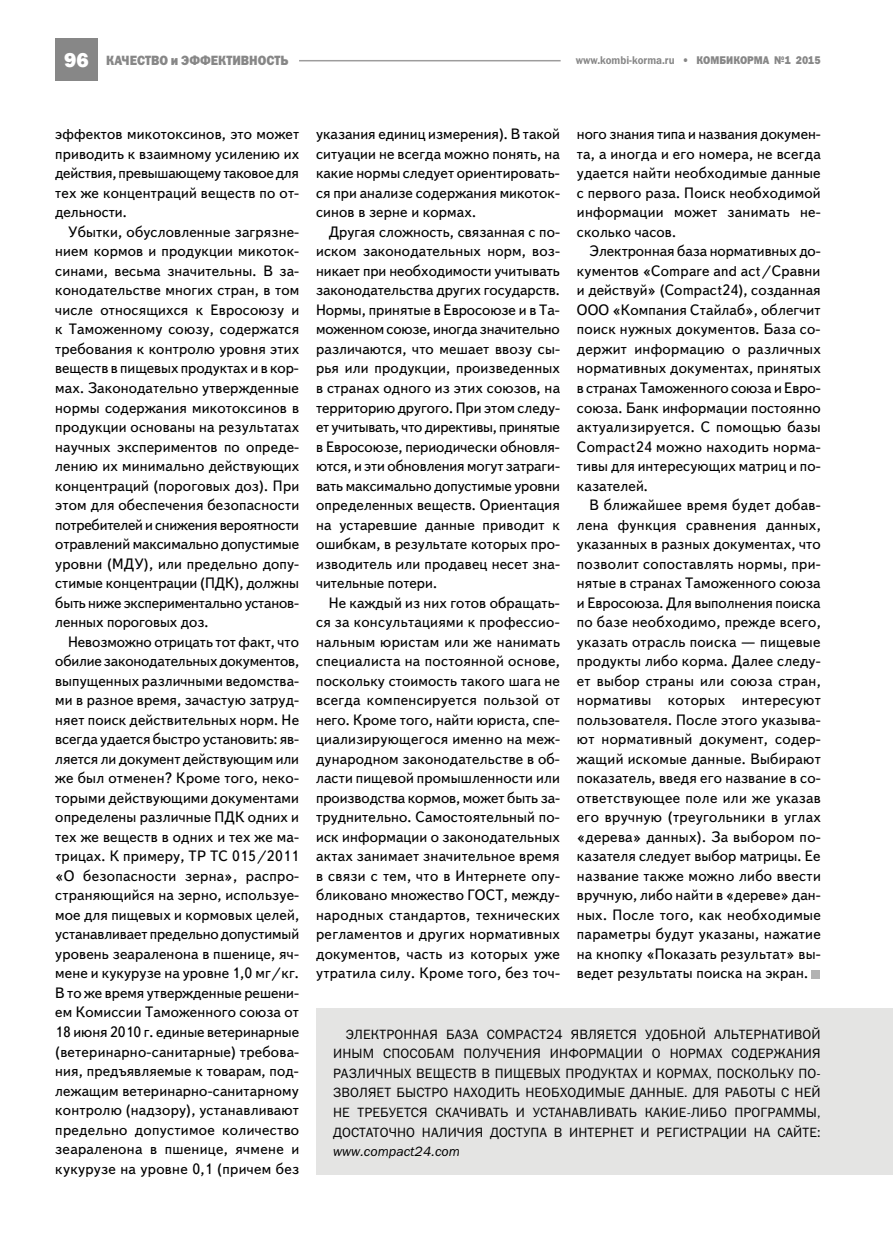
<style>
.page{position:relative;width:893px;height:1234px;background:#fff}
.page>*{position:absolute;margin:0;border:0;box-sizing:border-box;transform-origin:0 0}
.t1{font:15px/19.5px "Text Book C";letter-spacing:.01em;color:#000;text-align:justify}
.t2{font:13.5px "Franklin Gothic Book C";letter-spacing:.01em;color:#000}
.t3{font:13.5px "Franklin Gothic Heavy C";color:#878787;scale:.9 1}
.t4{font:italic 13.5px "Franklin Gothic Book C";color:#000}
.t5{font:11.25px "Franklin Gothic Demi C";color:#878787;scale:.9 1}
.t6{font:11.25px "Franklin Gothic Heavy C";color:#878787;scale:.9 1}
.s1{font-family:"Franklin Gothic";font-weight:800;font-size:21px;color:#fff}
.s2{font-family:"Franklin Gothic Heavy C"}
</style>
<div class="page">
<div style="left:55px;top:39px;width:43px;height:42px;background:#878787"></div>
<hr style="left:299px;top:60px;width:262px;height:1px;background:#9d9c9c">
<div style="left:316px;top:1008px;width:577px;height:166px;background:#e4e4e3"></div>
<div style="left:811px;top:969px;width:9px;height:9px;background:#b2b2b2"></div>
<p class="t3" style="left:64px;top:53px;width:251px"><span class="s1">96</span> качество и эффективность</p>
<p class="t5" style="left:576px;top:54px;width:176px">www.kombi-korma.ru <span class="s2">• КОМБИКО</span></p>
<p class="t6" style="left:747px;top:54px;width:83px">РМА №1 2015</p>
<p class="t1" style="left:55px;top:125px;width:245px">эффектов микотоксинов, это может приводить к взаимному усилению их действия, превышающему таковое для тех же концентраций веществ по от&shy;дельности.</p>
<p class="t1" style="left:55px;top:222px;width:245px;text-indent:13px">Убытки, обусловленные загрязне&shy;нием кормов и продукции микоток&shy;синами, весьма значительны. В за&shy;конодательстве многих стран, в том числе относящихся к Евросоюзу и к Таможенному союзу, содержатся требования к контролю уровня этих веществ в пищевых продуктах и в кор&shy;мах. Законодательно утвержденные нормы содержания микотоксинов в продукции основаны на результатах научных экспериментов по опреде&shy;лению их минимально действующих концентраций (пороговых доз). При этом для обеспечения безопасности потребителей и снижения вероятности отравлений максимально допустимые уровни (МДУ), или предельно допу&shy;стимые концентрации (ПДК), должны быть ниже экспериментально установ&shy;ленных пороговых доз.</p>
<p class="t1" style="left:55px;top:632px;width:245px;text-indent:13px">Невозможно отрицать тот факт, что обилие законодательных документов, выпущенных различными ведомства&shy;ми в разное время, зачастую затруд&shy;няет поиск действительных норм. Не всегда удается быстро установить: яв&shy;ляется ли документ действующим или же был отменен? Кроме того, неко&shy;торыми действующими документами определены различные ПДК одних и тех же веществ в одних и тех же ма&shy;трицах. К примеру, ТР ТС 015/2011 «О безопасности зерна», распро&shy;страняющийся на зерно, используе&shy;мое для пищевых и кормовых целей, устанавливает предельно допустимый уровень зеараленона в пшенице, яч&shy;мене и кукурузе на уровне 1,0 мг/кг.<br>В то же время утвержденные решени&shy;ем Комиссии Таможенного союза от 18 июня 2010 г. единые ветеринарные (ветеринарно-санитарные) требова&shy;ния, предъявляемые к товарам, под&shy;лежащим ветеринарно-санитарному контролю (надзору), устанавливают предельно допустимое количество зеараленона в пшенице, ячмене и кукурузе на уровне 0,1 (причем без</p>
<p class="t1" style="left:316px;top:125px;width:245px">указания единиц измерения). В такой ситуации не всегда можно понять, на какие нормы следует ориентировать&shy;ся при анализе содержания микоток&shy;синов в зерне и кормах.</p>
<p class="t1" style="left:316px;top:222px;width:245px;text-indent:13px">Другая сложность, связанная с по&shy;иском законодательных норм, воз&shy;никает при необходимости учитывать законодательства других государств.<br>Нормы, принятые в Евросоюзе и в Та&shy;моженном союзе, иногда значительно различаются, что мешает ввозу сы&shy;рья или продукции, произведенных в странах одного из этих союзов, на территорию другого. При этом следу&shy;ет учитывать, что директивы, принятые в Евросоюзе, периодически обновля&shy;ются, и эти обновления могут затраги&shy;вать максимально допустимые уровни определенных веществ. Ориентация на устаревшие данные приводит к ошибкам, в результате которых про&shy;изводитель или продавец несет зна&shy;чительные потери.</p>
<p class="t1" style="left:316px;top:593px;width:245px;text-indent:13px">Не каждый из них готов обращать&shy;ся за консультациями к профессио&shy;нальным юристам или же нанимать специалиста на постоянной основе, поскольку стоимость такого шага не всегда компенсируется пользой от него. Кроме того, найти юриста, спе&shy;циализирующегося именно на меж&shy;дународном законодательстве в об&shy;ласти пищевой промышленности или производства кормов, может быть за&shy;труднительно. Самостоятельный по&shy;иск информации о законодательных актах занимает значительное время в связи с тем, что в Интернете опу&shy;бликовано множество ГОСТ, между&shy;народных стандартов, технических регламентов и других нормативных документов, часть из которых уже утратила силу. Кроме того, без точ-</p>
<p class="t1" style="left:577px;top:125px;width:245px">ного знания типа и названия докумен&shy;та, а иногда и его номера, не всегда удается найти необходимые данные с первого раза. Поиск необходимой информации может занимать не&shy;сколько часов.</p>
<p class="t1" style="left:577px;top:242px;width:245px;text-indent:13px">Электронная база нормативных до&shy;кументов «Compare and act/Сравни и действуй» (Compact24), созданная ООО «Компания Стайлаб», облегчит поиск нужных документов. База со&shy;держит информацию о различных нормативных документах, принятых в странах Таможенного союза и Евро&shy;союза. Банк информации постоянно актуализируется. С помощью базы Compact24 можно находить норма&shy;тивы для интересующих матриц и по&shy;казателей.</p>
<p class="t1" style="left:577px;top:495px;width:245px;text-indent:13px">В ближайшее время будет добав&shy;лена функция сравнения данных, указанных в разных документах, что позволит сопоставлять нормы, при&shy;нятые в странах Таможенного союза и Евросоюза. Для выполнения поиска по базе необходимо, прежде всего, указать отрасль поиска — пищевые продукты либо корма. Далее следу&shy;ет выбор страны или союза стран, нормативы которых интересуют пользователя. После этого указыва&shy;ют нормативный документ, содер&shy;жащий искомые данные. Выбирают показатель, введя его название в со&shy;ответствующее поле или же указав его вручную (треугольники в углах «дерева» данных). За выбором по&shy;казателя следует выбор матрицы. Ее название также можно либо ввести вручную, либо найти в «дереве» дан&shy;ных. После того, как необходимые параметры будут указаны, нажатие на кнопку «Показать результат» вы&shy;ведет результаты поиска на экран.</p>
<p class="t2" style="left:346px;top:1026px;width:27px">ЭЛЕКТРОННА</p>
<p class="t2" style="left:429px;top:1026px;width:35px">Я БАЗА</p>
<p class="t2" style="left:487px;top:1026px;width:202px">COMPACT24 ЯВЛЯЕТСЯ УДО БНОЙ</p>
<p class="t2" style="left:714px;top:1026px;width:34px">АЛЬТЕРНАТИВОЙ</p>
<p class="t2" style="left:333px;top:1046px;width:11px">ИНЫМ</p>
<p class="t2" style="left:383px;top:1046px;width:27px">СПОСО</p>
<p class="t2" style="left:427px;top:1046px;width:19px">БАМ</p>
<p class="t2" style="left:463px;top:1046px;width:36px">ПОЛУЧЕНИ</p>
<p class="t2" style="left:532px;top:1046px;width:57px">Я ИНФОРМА</p>
<p class="t2" style="left:615px;top:1046px;width:19px">ЦИИ</p>
<p class="t2" style="left:652px;top:1046px;width:28px">О НОРМА</p>
<p class="t2" style="left:715px;top:1046px;width:26px">Х СОДЕР</p>
<p class="t2" style="left:773px;top:1046px;width:22px">ЖАНИ</p>
<p class="t2" style="left:812px;top:1046px;width:10px">Я</p>
<p class="t2" style="left:333px;top:1065px;width:43px">РАЗЛИЧНЫ</p>
<p class="t2" style="left:404px;top:1065px;width:50px">Х ВЕЩЕСТВ</p>
<p class="t2" style="left:481px;top:1065px;width:54px">В ПИЩЕВЫ</p>
<p class="t2" style="left:553px;top:1065px;width:30px">Х ПРОДУКТА</p>
<p class="t2" style="left:630px;top:1065px;width:36px">Х И КОРМА</p>
<p class="t2" style="left:701px;top:1065px;width:35px">Х, ПОСКО</p>
<p class="t2" style="left:760px;top:1065px;width:62px">ЛЬКУ ПО-</p>
<p class="t2" style="left:333px;top:1085px;width:10px">ЗВО</p>
<p class="t2" style="left:359px;top:1085px;width:56px">ЛЯЕТ БЫСТРО</p>
<p class="t2" style="left:454px;top:1085px;width:34px">НАХОДИТ</p>
<p class="t2" style="left:512px;top:1085px;width:23px">Ь НЕО</p>
<p class="t2" style="left:551px;top:1085px;width:27px">БХОДИМЫЕ</p>
<p class="t2" style="left:630px;top:1085px;width:10px">ДАННЫЕ</p>
<p class="t2" style="left:684px;top:1085px;width:75px">. ДЛЯ РАБОТЫ</p>
<p class="t2" style="left:781px;top:1085px;width:23px">С НЕЙ</p>
<p class="t2" style="left:333px;top:1104px;width:9px">НЕ</p>
<p class="t2" style="left:358px;top:1104px;width:40px">ТРЕ БУЕТС</p>
<p class="t2" style="left:419px;top:1104px;width:26px">Я СКАЧИВАТ</p>
<p class="t2" style="left:500px;top:1104px;width:42px">Ь И УСТАНАВ</p>
<p class="t2" style="left:588px;top:1104px;width:18px">ЛИВАТ</p>
<p class="t2" style="left:629px;top:1104px;width:25px">Ь КАКИЕ</p>
<p class="t2" style="left:687px;top:1104px;width:67px">-ЛИБО ПРОГРАММЫ</p>
<p class="t2" style="left:817px;top:1104px;width:5px">,</p>
<p class="t2" style="left:333px;top:1124px;width:18px">ДОСТАТОЧНО</p>
<p class="t2" style="left:422px;top:1124px;width:35px">НАЛИЧИ</p>
<p class="t2" style="left:475px;top:1124px;width:25px">Я ДОСТУ</p>
<p class="t2" style="left:530px;top:1124px;width:57px">ПА В ИНТЕРНЕТ</p>
<p class="t2" style="left:641px;top:1124px;width:25px">И РЕГИСТРА</p>
<p class="t2" style="left:719px;top:1124px;width:19px">ЦИИ</p>
<p class="t2" style="left:754px;top:1124px;width:33px">НА САЙТЕ</p>
<p class="t2" style="left:817px;top:1124px;width:5px">:</p>
<p class="t4" style="left:333px;top:1143px;width:128px">www.compact24.com</p>
</div>
